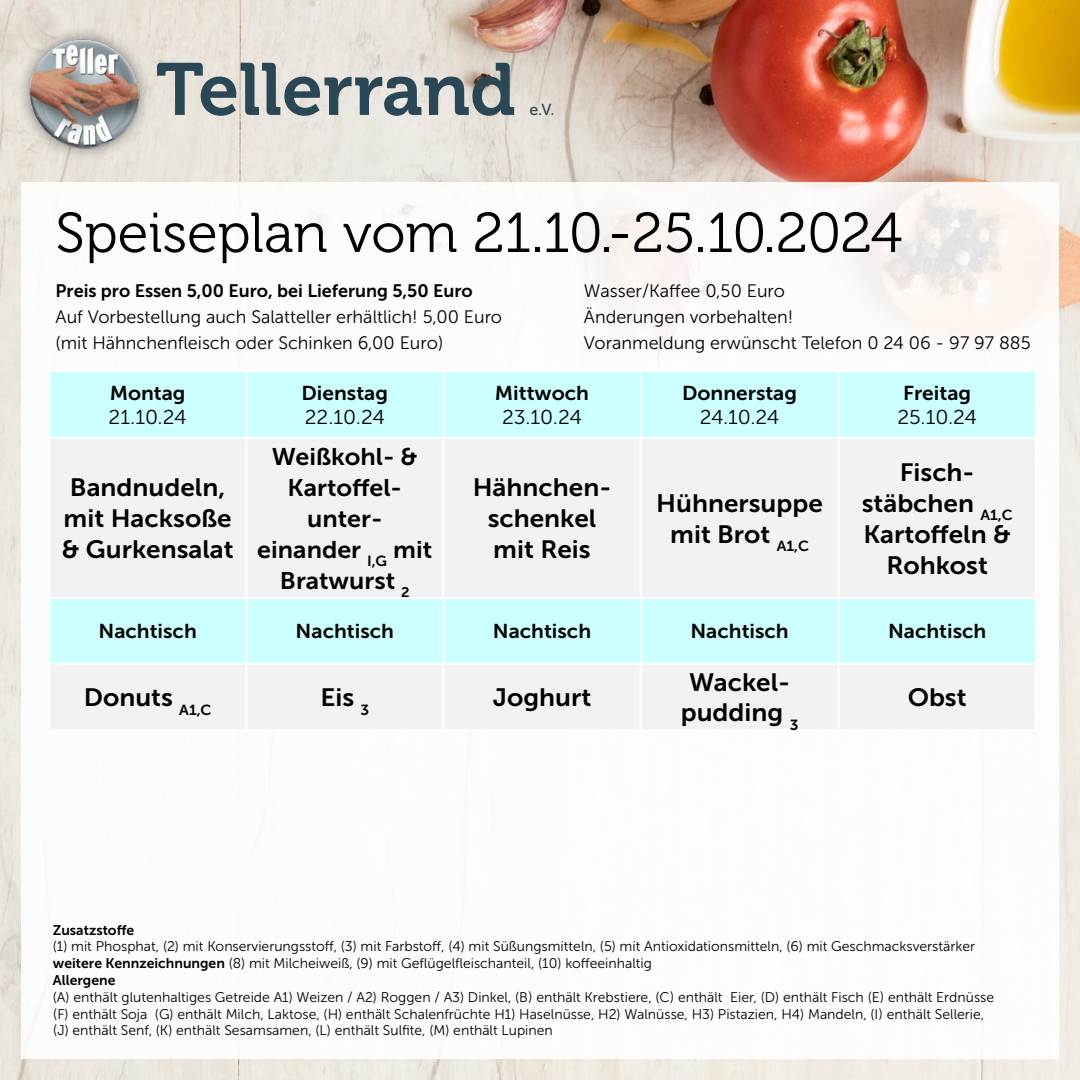
<style>
.page{position:relative;width:1080px;height:1080px;background:#fff}
.page>*{position:absolute;margin:0;border:0;box-sizing:border-box;transform-origin:0 0}
.t1{font:73.5px "Museo 700";color:#294754}
.t2{font:56px "Museo 300";color:#000}
.t3{font:25px/31px "Museo Sans 700";color:#000;text-align:center;scale:1.04 1}
.t4{font:24px/31px "Museo Sans 700";color:#000;text-align:center;scale:1.04 1}
.t5{font:20px "Museo Sans 700";color:#000;scale:1.04 1}
.t6{font:20px "Museo Sans 300";color:#000;scale:1.04 1}
.t7{font:18px/26px "Museo Sans 300";color:#000}
.t8{font:18px "Museo Sans 700";color:#000}
.t9{font:15.9px "Museo Sans 500";color:#294754}
.t10{font:14px/16.8px "Museo Sans 300";color:#000}
.t11{font:14px "Museo Sans 700";color:#000}
.s1{font-family:"Museo Sans 700"}
</style>
<div class="page">
<img style="left:0;top:0;width:1080px;height:1080px">
<div style="left:21px;top:182px;width:1038px;height:877px;background:#fff"></div>
<div style="left:15px;top:24px;width:139px;height:138px;background:#000;opacity:.5"></div>
<img style="left:26px;top:36px;width:117px;height:116px">
<div style="left:50px;top:372px;width:985px;height:65px;background:#cff"></div>
<svg style="left:50px;top:439px;width:985px;height:290px;fill:#f2f2f2"></svg>
<hr style="left:50px;top:663px;width:196px;height:2px;background:#fff">
<hr style="left:246px;top:663px;width:197px;height:2px;background:#fff">
<hr style="left:443px;top:663px;width:198px;height:2px;background:#fff">
<hr style="left:641px;top:663px;width:197px;height:2px;background:#fff">
<hr style="left:840px;top:663px;width:195px;height:2px;background:#fff">
<hr style="left:245px;top:372px;width:2px;height:65px;background:#fff">
<hr style="left:442px;top:372px;width:2px;height:65px;background:#fff">
<hr style="left:640px;top:372px;width:2px;height:65px;background:#fff">
<hr style="left:838px;top:372px;width:2px;height:65px;background:#fff">
<hr style="left:245px;top:599px;width:2px;height:64px;background:#fff">
<hr style="left:442px;top:599px;width:2px;height:64px;background:#fff">
<hr style="left:640px;top:599px;width:2px;height:64px;background:#fff">
<hr style="left:245px;top:665px;width:2px;height:64px;background:#fff">
<hr style="left:442px;top:665px;width:2px;height:64px;background:#fff">
<hr style="left:640px;top:665px;width:2px;height:64px;background:#fff">
<hr style="left:50px;top:597px;width:196px;height:2px;background:#fff">
<hr style="left:246px;top:597px;width:197px;height:2px;background:#fff">
<hr style="left:443px;top:597px;width:198px;height:2px;background:#fff">
<hr style="left:641px;top:597px;width:197px;height:2px;background:#fff">
<hr style="left:840px;top:597px;width:195px;height:2px;background:#fff">
<hr style="left:245px;top:439px;width:2px;height:158px;background:#fff">
<hr style="left:442px;top:439px;width:2px;height:158px;background:#fff">
<hr style="left:640px;top:439px;width:2px;height:158px;background:#fff">
<hr style="left:838px;top:439px;width:2px;height:159px;background:#fff">
<hr style="left:838px;top:598px;width:2px;height:66px;background:#fff">
<hr style="left:838px;top:664px;width:2px;height:65px;background:#fff">
<h1 class="t1" style="left:156px;top:49px;width:361px">Tellerrand</h1>
<p class="t9" style="left:529px;top:100px;width:27px">e.V.</p>
<h2 class="t2" style="left:56px;top:203px;width:848px">Speiseplan vom 21.10.-25.10.2024</h2>
<p class="t8" style="left:56px;top:281px;width:419px">Preis pro Essen 5,00 Euro, bei Lieferung 5,50 Euro</p>
<p class="t7" style="left:56px;top:304px;width:448px">Auf Vorbestellung auch Salatteller erhältlich! 5,00 Euro (mit Hähnchenfleisch oder Schinken 6,00 Euro)</p>
<p class="t7" style="left:584px;top:278px;width:448px">Wasser/Kaffee 0,50 Euro<br>Änderungen vorbehalten!<br>Voranmeldung erwünscht Telefon 0 24 06 - 97 97 885</p>
<h3 class="t5" style="left:110px;top:382px;width:74px">Montag</h3>
<h3 class="t6" style="left:109px;top:406px;width:77px">21.10.24</h3>
<h3 class="t3" style="left:62px;top:472px;width:167px">Bandnudeln, mit Hacksoße &amp; Gurkensalat</h3>
<h3 class="t5" style="left:302px;top:382px;width:85px">Dienstag</h3>
<h3 class="t6" style="left:305px;top:406px;width:79px">22.10.24</h3>
<h3 class="t4" style="left:257px;top:441px;width:170px">Weißkohl- &amp;<br>Kartoffel&shy;unter&shy;einander <sub>I,G</sub> mit<br>Bratwurst <sub>2</sub></h3>
<h3 class="t5" style="left:495px;top:382px;width:92px">Mittwoch</h3>
<h3 class="t6" style="left:502px;top:406px;width:78px">23.10.24</h3>
<h3 class="t3" style="left:473px;top:472px;width:135px">Hähnchen&shy;schenkel mit Reis</h3>
<h3 class="t5" style="left:682px;top:382px;width:112px">Donnerstag</h3>
<h3 class="t6" style="left:700px;top:406px;width:78px">24.10.24</h3>
<h3 class="t3" style="left:656px;top:488px;width:162px">Hühnersuppe mit Brot <sub>A1,C</sub></h3>
<h3 class="t5" style="left:903px;top:382px;width:67px">Freitag</h3>
<h3 class="t6" style="left:897px;top:406px;width:78px">25.10.24</h3>
<h3 class="t3" style="left:862px;top:457px;width:147px">Fisch&shy;stäbchen <sub>A1,C<br></sub>Kartoffeln &amp;<br>Rohkost</h3>
<h3 class="t5" style="left:98px;top:620px;width:96px">Nachtisch</h3>
<h3 class="t5" style="left:296px;top:620px;width:96px">Nachtisch</h3>
<h3 class="t5" style="left:493px;top:620px;width:96px">Nachtisch</h3>
<h3 class="t5" style="left:690px;top:620px;width:96px">Nachtisch</h3>
<h3 class="t5" style="left:888px;top:620px;width:96px">Nachtisch</h3>
<h3 class="t3" style="left:84px;top:682px;width:124px">Donuts <sub>A1,C</sub></h3>
<h3 class="t3" style="left:320px;top:682px;width:49px">Eis <sub>3</sub></h3>
<h3 class="t3" style="left:493px;top:682px;width:96px">Joghurt</h3>
<h3 class="t3" style="left:681px;top:668px;width:115px;line-height:30px">Wackel&shy;pudding <sub>3</sub></h3>
<h3 class="t3" style="left:908px;top:682px;width:58px">Obst</h3>
<p class="t11" style="left:53px;top:922px;width:83px">Zusatzstoffe</p>
<p class="t10" style="left:53px;top:938px;width:924px">(1) mit Phosphat, (2) mit Konservierungsstoff, (3) mit Farbstoff, (4) mit Süßungsmitteln, (5) mit Antioxidationsmitteln, (6) mit Geschmacksverstärker <span class="s1">weitere Kennzeichnungen</span> (8) mit Milcheiweiß, (9) mit Geflügelfleischanteil, (10) koffeeinhaltig</p>
<p class="t11" style="left:53px;top:972px;width:64px">Allergene</p>
<p class="t10" style="left:53px;top:989px;width:943px">(A) enthält glutenhaltiges Getreide A1) Weizen / A2) Roggen / A3) Dinkel, (B) enthält Krebstiere, (C) enthält Eier, (D) enthält Fisch (E) enthält Erdnüsse (F) enthält Soja (G) enthält Milch, Laktose, (H) enthält Schalenfrüchte H1) Haselnüsse, H2) Walnüsse, H3) Pistazien, H4) Mandeln, (I) enthält Sellerie, (J) enthält Senf, (K) enthält Sesamsamen, (L) enthält Sulfite, (M) enthält Lupinen</p>
</div>
